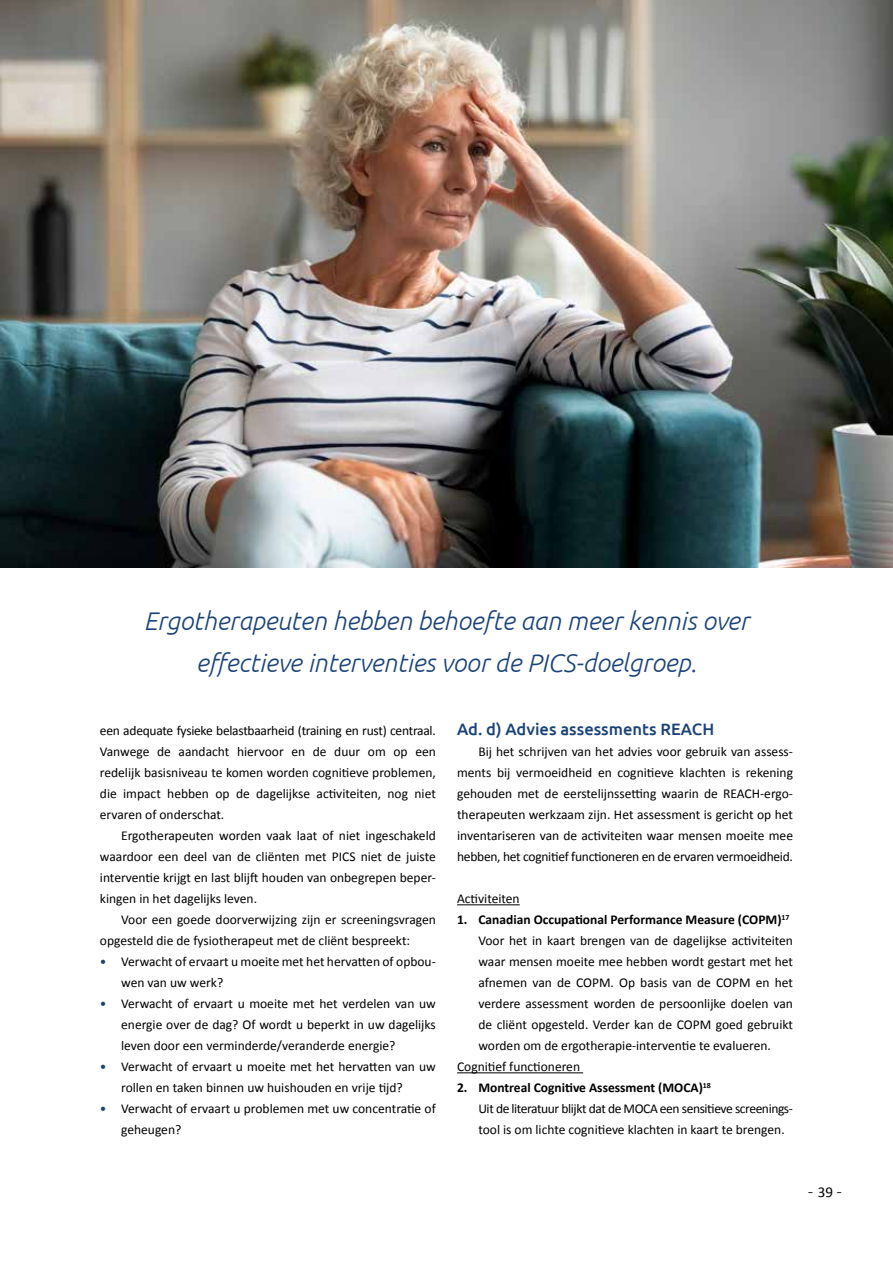
<style>
.page{position:relative;width:893px;height:1263px;background:#fff}
.page>*{position:absolute;margin:0;border:0;box-sizing:border-box;transform-origin:0 0}
.t1{font:italic 300 25.5px/42px "Ubuntu";color:#1b4379;text-align:center}
.t2{font:300 18px "Calibri";color:#000}
.t3{font:500 16.5px "Ubuntu";color:#1b4379}
.t4{font:13.5px/21px "Calibri";color:#000;text-align:justify}
.t5{font:13.5px/21px "Calibri";letter-spacing:-.03em;color:#000}
.t6{font:700 13.5px "Calibri";color:#000}
.s1{color:#1b4379}
.s2{font-weight:700}
.s3{font-weight:400;font-size:15px}
</style>
<div class="page">
<hr style="left:457px;top:904px;width:63px;height:1px;background:#000">
<hr style="left:457px;top:1072px;width:126px;height:1px;background:#000">
<img style="left:0;top:0;width:893px;height:567px">
<h1 class="t1" style="left:144px;top:599px;width:607px">Ergotherapeuten hebben behoefte aan meer kennis over effectieve interventies voor de PICS-doelgroep.</h1>
<p class="t4" style="left:100px;top:720px;width:337px">een adequate fysieke belastbaarheid (training en rust) centraal.<br>Vanwege de aandacht hiervoor en de duur om op een redelijk basisniveau te komen worden cognitieve problemen, die impact hebben op de dagelijkse activiteiten, nog niet ervaren of onderschat.</p>
<p class="t4" style="left:100px;top:825px;width:337px;text-indent:21px">Ergotherapeuten worden vaak laat of niet ingeschakeld waardoor een deel van de cliënten met PICS niet de juiste interventie krijgt en last blijft houden van onbegrepen beper&shy;kingen in het dagelijks leven.</p>
<p class="t4" style="left:100px;top:909px;width:337px;text-indent:21px">Voor een goede doorverwijzing zijn er screeningsvragen opgesteld die de fysiotherapeut met de cliënt bespreekt:</p>
<p class="t4" style="left:121px;top:951px;width:316px;text-indent:-21px"><span class="s1">•</span> Verwacht of ervaart u moeite met het hervatten of opbou&shy;wen van uw werk?</p>
<p class="t4" style="left:121px;top:993px;width:316px;text-indent:-21px"><span class="s1">•</span> Verwacht of ervaart u moeite met het verdelen van uw energie over de dag? Of wordt u beperkt in uw dagelijks leven door een verminderde/veranderde energie?</p>
<p class="t4" style="left:121px;top:1056px;width:316px;text-indent:-21px"><span class="s1">•</span> Verwacht of ervaart u moeite met het hervatten van uw rollen en taken binnen uw huishouden en vrije tijd?</p>
<p class="t4" style="left:121px;top:1098px;width:316px;text-indent:-21px"><span class="s1">•</span> Verwacht of ervaart u problemen met uw concentratie of geheugen?</p>
<p class="t3" style="left:457px;top:719px;width:259px">Ad. d) Advies assessments REACH</p>
<p class="t4" style="left:457px;top:741px;width:337px;text-indent:21px">Bij het schrijven van het advies voor gebruik van assess&shy;ments bij vermoeidheid en cognitieve klachten is rekening gehouden met de eerstelijnssetting waarin de REACH-ergo&shy;therapeuten werkzaam zijn. Het assessment is gericht op het inventariseren van de activiteiten waar mensen moeite mee hebben, het cognitief functioneren en de ervaren vermoeidheid.</p>
<p class="t4" style="left:457px;top:888px;width:64px">Activiteiten</p>
<p class="t6" style="left:457px;top:910px;width:334px">1. Canadian Occupational Performance Measure (COPM)<sup>17</sup></p>
<p class="t4" style="left:478px;top:930px;width:316px">Voor het in kaart brengen van de dagelijkse activiteiten</p>
<p class="t4" style="left:478px;top:951px;width:316px">waar mensen moeite mee hebben wordt gestart met het</p>
<p class="t4" style="left:478px;top:972px;width:316px">afnemen van de COPM. Op basis van de COPM en het</p>
<p class="t4" style="left:478px;top:993px;width:316px">verdere assessment worden de persoonlijke doelen van</p>
<p class="t4" style="left:478px;top:1014px;width:316px">de cliënt opgesteld. Verder kan de COPM goed gebruikt</p>
<p class="t4" style="left:478px;top:1035px;width:294px">worden om de ergotherapie-interventie te evalueren.</p>
<p class="t4" style="left:457px;top:1056px;width:124px">Cognitief functioneren</p>
<p class="t5" style="left:478px;top:1077px;width:316px;text-indent:-21px"><span class="s2">2. Montreal Cognitive Assessment (MOCA)</span><sup>18<br></sup>Uit de literatuur blijkt dat de MOCA een sensitieve screenings&shy;tool is om lichte cognitieve klachten in kaart te brengen.</p>
<h2 class="t2" style="left:808px;top:1180px;width:36px">-<span class="s3">39</span>-</h2>
</div>
